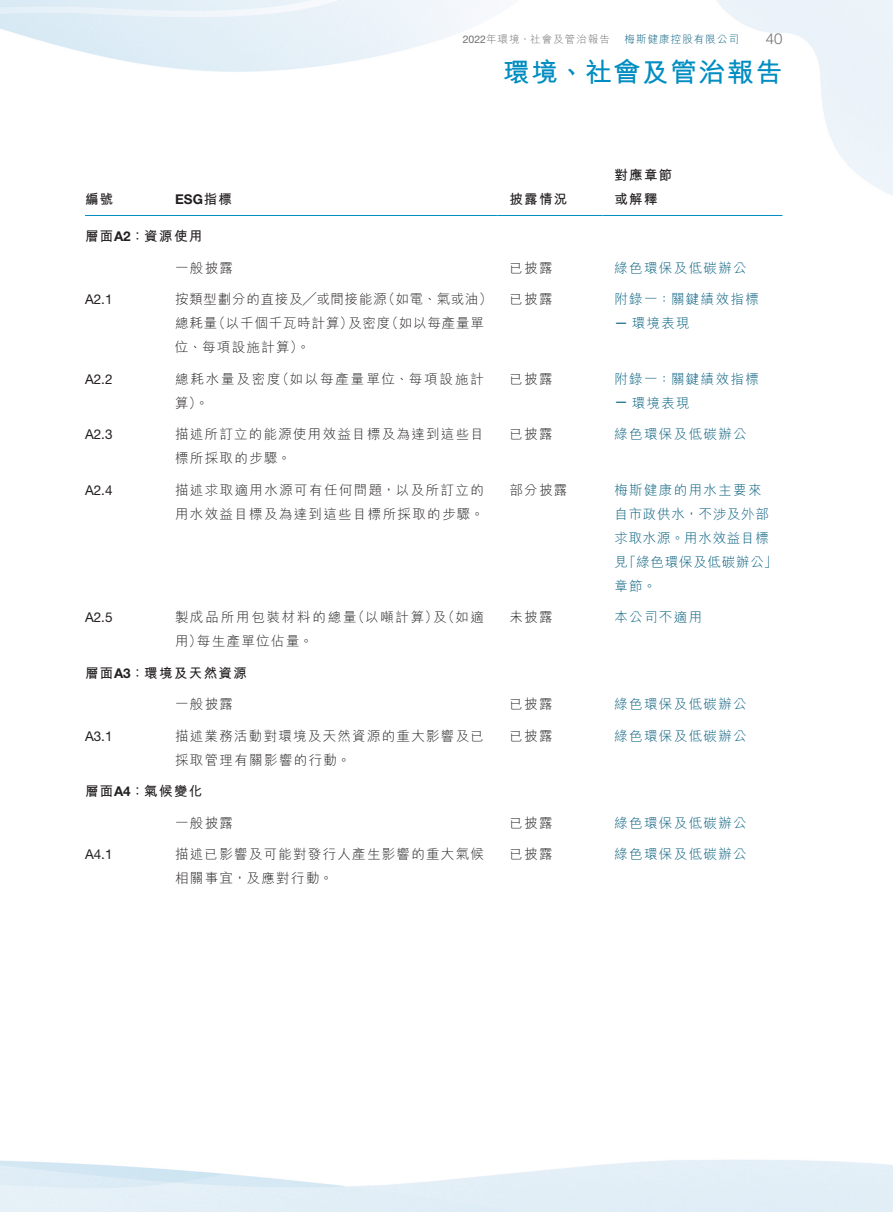
<style>
.page{position:relative;width:893px;height:1212px;background:#fff}
.page>*{position:absolute;margin:0;border:0;box-sizing:border-box;transform-origin:0 0}
.t1{font:700 27px "M Hei HK";letter-spacing:.05em;color:#008dc1}
.t2{font:300 15px "Helvetica Neue LT Std";color:#6c6d70}
._11_P0{font:300 13.5px/24px "M Hei HK";letter-spacing:.1em;color:#231f20}
._03_H1{font:300 13.5px/24px "M Hei HK";letter-spacing:.1em;color:#005c7c}
._11_P0-2{font:700 13.5px/24px "M Hei HK";letter-spacing:.1em;color:#231f20}
._03_H1-2{font:300 13.5px "M Hei HK";letter-spacing:.055em;color:#005c7c}
._11_P0-3{font:13.5px "Helvetica Neue LT Std";color:#231f20}
._11_P0-4{font:300 13.5px "M Hei HK";letter-spacing:.06em;color:#231f20}
._11_P0-5{font:300 13.5px "M Hei HK";letter-spacing:.14em;color:#231f20}
._11_P0-6{font:300 13.5px "M Hei HK";letter-spacing:.13em;color:#231f20}
._11_P0-7{font:700 13.5px "Helvetica Neue LT Std";color:#231f20}
._03_H1-3{font:13.5px "Helvetica Neue LT Std";color:#005c7c}
.t3{font:300 10.5px "M Hei HK";letter-spacing:.1em;color:#6c6d70}
.t4{font:300 10.5px "M Hei HK";letter-spacing:.1em;color:#005c7c}
.s1{font-family:"Helvetica Neue LT Std";font-weight:400}
.s2{font-family:"M Hei HK"}
.s3{font-family:"Helvetica Neue LT Std"}
</style>
<div class="page">
<hr style="left:85px;top:215px;width:90px;height:1px;background:#008dc1">
<hr style="left:175px;top:215px;width:322px;height:1px;background:#008dc1">
<hr style="left:497px;top:215px;width:105px;height:1px;background:#008dc1">
<hr style="left:602px;top:215px;width:180px;height:1px;background:#008dc1">
<p class="t2" style="left:766px;top:29px;width:18px">40</p>
<p class="t3" style="left:463px;top:32px;width:149px"><span class="s1">2022</span>年環境、社會及管治報告</p>
<h1 class="t1" style="left:503px;top:52px;width:281px">環境、社會及管治報告</h1>
<p class="t4" style="left:625px;top:32px;width:116px">梅斯健康控股有限公司</p>
<p class="_11_P0-2" style="left:85px;top:186px;width:30px">編號</p>
<p class="_11_P0-7" style="left:175px;top:190px;width:59px">ESG<span class="s2">指標</span></p>
<p class="_11_P0-2" style="left:509px;top:186px;width:60px">披露情況</p>
<p class="_11_P0-2" style="left:614px;top:162px;width:60px">對應章節或解釋</p>
<p class="_11_P0-2" style="left:85px;top:223px;width:119px">層面<span class="s3">A2</span>：資源使用</p>
<p class="_11_P0" style="left:175px;top:255px;width:60px">一般披露</p>
<p class="_11_P0" style="left:509px;top:255px;width:45px">已披露</p>
<p class="_03_H1" style="left:614px;top:255px;width:134px">綠色環保及低碳辦公</p>
<p class="_11_P0-3" style="left:85px;top:291px;width:29px">A2.1</p>
<p class="_11_P0-4" style="left:175px;top:290px;width:213px">按類型劃分的直接及╱或間接能源</p>
<p class="_11_P0" style="left:382px;top:287px;width:112px">（如電、氣或油(</p>
<p class="_11_P0" style="left:509px;top:287px;width:45px">已披露</p>
<p class="_03_H1" style="left:614px;top:287px;width:146px">附錄一：關鍵績效指標</p>
<p class="_11_P0-4" style="left:212px;top:314px;width:142px">（以千個千瓦時計算）</p>
<p class="_11_P0" style="left:385px;top:311px;width:100px">（如以每產量單</p>
<p class="_11_P0" style="left:348px;top:311px;width:44px">及密度</p>
<p class="_11_P0" style="left:175px;top:311px;width:136px">總耗量<br>位、每項設施計算。(</p>
<p class="_03_H1" style="left:632px;top:311px;width:60px">環境表現</p>
<p class="_03_H1-3" style="left:614px;top:314px;width:15px">—</p>
<p class="_11_P0-3" style="left:85px;top:371px;width:29px">A2.2</p>
<p class="_11_P0-5" style="left:276px;top:369px;width:210px">（如以每產量單位、每項設施計</p>
<p class="_11_P0-5" style="left:175px;top:369px;width:107px">總耗水量及密度</p>
<p class="_11_P0" style="left:509px;top:366px;width:45px">已披露</p>
<p class="_03_H1" style="left:614px;top:366px;width:146px">附錄一：關鍵績效指標</p>
<p class="_11_P0" style="left:175px;top:390px;width:35px">算。(</p>
<p class="_03_H1" style="left:632px;top:390px;width:60px">環境表現</p>
<p class="_03_H1-3" style="left:614px;top:393px;width:15px">—</p>
<p class="_11_P0-3" style="left:85px;top:426px;width:29px">A2.3</p>
<p class="_11_P0" style="left:175px;top:422px;width:310px">描述所訂立的能源使用效益目標及為達到這些目</p>
<p class="_11_P0" style="left:509px;top:422px;width:45px">已披露</p>
<p class="_03_H1" style="left:614px;top:422px;width:134px">綠色環保及低碳辦公</p>
<p class="_11_P0" style="left:175px;top:446px;width:118px">標所採取的步驟。</p>
<p class="_11_P0-3" style="left:85px;top:482px;width:29px">A2.4</p>
<p class="_11_P0" style="left:175px;top:477px;width:310px">描述求取適用水源可有任何問題，以及所訂立的</p>
<p class="_11_P0" style="left:509px;top:477px;width:60px">部分披露</p>
<p class="_03_H1" style="left:614px;top:477px;width:149px">梅斯健康的用水主要來</p>
<p class="_11_P0" style="left:175px;top:501px;width:310px">用水效益目標及為達到這些目標所採取的步驟。</p>
<p class="_03_H1-2" style="left:614px;top:504px;width:156px">自市政供水，不涉及外部</p>
<p class="_03_H1-2" style="left:614px;top:528px;width:156px">求取水源。用水效益目標</p>
<p class="_03_H1-2" style="left:623px;top:552px;width:156px">「綠色環保及低碳辦公「</p>
<p class="_03_H1" style="left:614px;top:549px;width:43px">見<br>章節。</p>
<p class="_11_P0-3" style="left:85px;top:609px;width:29px">A2.5</p>
<p class="_11_P0" style="left:351px;top:605px;width:134px">（以噸計算）（如適</p>
<p class="_11_P0-6" style="left:175px;top:608px;width:183px">製成品所用包裝材料的總量</p>
<p class="_11_P0" style="left:433px;top:605px;width:15px">及</p>
<p class="_11_P0" style="left:509px;top:605px;width:45px">未披露</p>
<p class="_03_H1" style="left:614px;top:605px;width:89px">本公司不適用</p>
<p class="_11_P0" style="left:175px;top:629px;width:28px">用）</p>
<p class="_11_P0" style="left:197px;top:629px;width:118px">每生產單位佔量。</p>
<p class="_11_P0-2" style="left:85px;top:660px;width:163px">層面<span class="s3">A3</span>：環境及天然資源</p>
<p class="_11_P0-3" style="left:85px;top:728px;width:29px">A3.1</p>
<p class="_11_P0" style="left:175px;top:692px;width:60px">一般披露</p>
<p class="_11_P0" style="left:175px;top:723px;width:310px">描述業務活動對環境及天然資源的重大影響及已</p>
<p class="_11_P0" style="left:509px;top:692px;width:45px">已披露</p>
<p class="_11_P0" style="left:509px;top:723px;width:45px">已披露</p>
<p class="_03_H1" style="left:614px;top:692px;width:134px">綠色環保及低碳辦公</p>
<p class="_03_H1" style="left:614px;top:723px;width:134px">綠色環保及低碳辦公</p>
<p class="_11_P0" style="left:175px;top:747px;width:177px">採取管理有關影響的行動。</p>
<p class="_11_P0-2" style="left:85px;top:778px;width:119px">層面<span class="s3">A4</span>：氣候變化</p>
<p class="_11_P0-3" style="left:85px;top:846px;width:29px">A4.1</p>
<p class="_11_P0" style="left:175px;top:810px;width:60px">一般披露</p>
<p class="_11_P0" style="left:175px;top:842px;width:310px">描述已影響及可能對發行人產生影響的重大氣候</p>
<p class="_11_P0" style="left:509px;top:810px;width:45px">已披露</p>
<p class="_11_P0" style="left:509px;top:842px;width:45px">已披露</p>
<p class="_03_H1" style="left:614px;top:810px;width:134px">綠色環保及低碳辦公</p>
<p class="_03_H1" style="left:614px;top:842px;width:134px">綠色環保及低碳辦公</p>
<p class="_11_P0" style="left:175px;top:866px;width:159px">相關事宜，及應對行動。</p>
</div>
